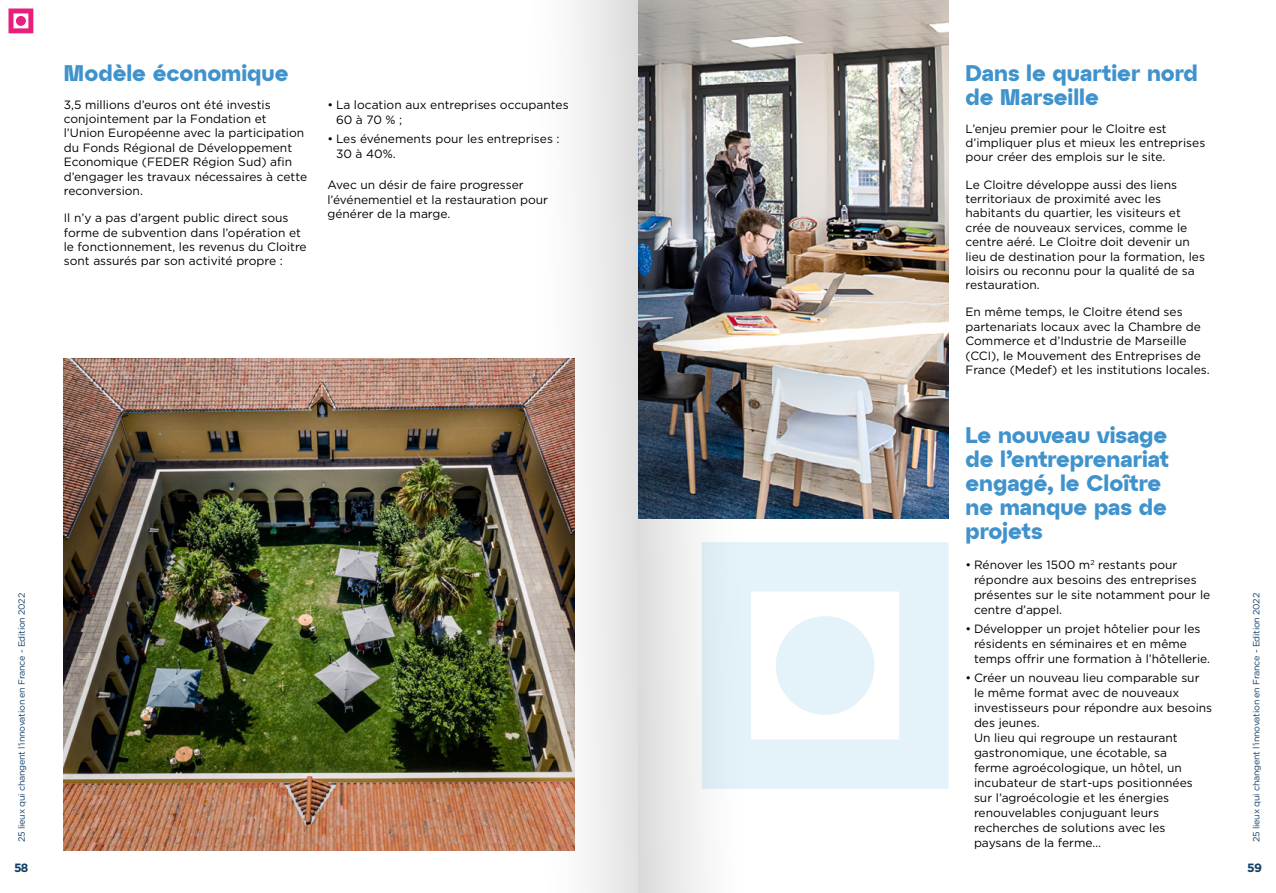
<style>
.page{position:relative;width:1276px;height:893px;background:#fff}
.page>*{position:absolute;margin:0;border:0;box-sizing:border-box;transform-origin:0 0}
.t1{font:700 22.5px/24px "Atyp Display";color:#3f92cb}
.t2{font:12px/14.4px "Gotham";color:#000}
.t3{font:700 12px "Gotham";color:#113f66}
.t4{font:9px "Gotham";letter-spacing:-.025em;color:#113f66}
</style>
<div class="page">
<img style="left:64px;top:358px;width:414px;height:493px">
<img style="left:797px;top:0;width:151px;height:519px">
<svg style="left:9px;top:9px;width:24px;height:24px"></svg>
<svg style="left:797px;top:542px;width:151px;height:247px;fill:#e4f2f9"></svg>
<img style="left:478px;top:0;width:160px;height:893px">
<img style="left:638px;top:0;width:159px;height:893px">
<h1 class="t1" style="left:64px;top:60px;width:226px">Modèle économique</h1>
<p class="t2" style="left:64px;top:97px;width:245px">3,5 millions d’euros ont été investis conjointement par la Fondation et l’Union Européenne avec la participation du Fonds Régional de Développement Economique (FEDER Région Sud) afin d’engager les travaux nécessaires à cette reconversion.</p>
<p class="t2" style="left:64px;top:210px;width:244px">Il n’y a pas d’argent public direct sous forme de subvention dans l’opération et le fonctionnement, les revenus du Cloitre sont assurés par son activité propre :</p>
<p class="t2" style="left:336px;top:97px;width:234px;line-height:15px;text-indent:-9px">• La location aux entreprises occupantes<br>60 à 70 % ;</p>
<p class="t2" style="left:336px;top:131px;width:225px;line-height:15px;text-indent:-9px">• Les événements pour les entreprises :<br>30 à 40%.</p>
<p class="t2" style="left:327px;top:178px;width:222px">Avec un désir de faire progresser l’événementiel et la restauration pour générer de la marge.</p>
<h1 class="t1" style="left:965px;top:60px;width:234px">Dans le quartier nord de Marseille</h1>
<p class="t2" style="left:965px;top:121px;width:241px">L’enjeu premier pour le Cloitre est d’impliquer plus et mieux les entreprises pour créer des emplois sur le site.</p>
<p class="t2" style="left:965px;top:177px;width:241px">Le Cloitre développe aussi des liens territoriaux de proximité avec les habitants du quartier, les visiteurs et crée de nouveaux services, comme le centre aéré. Le Cloitre doit devenir un lieu de destination pour la formation, les loisirs ou reconnu pour la qualité de sa restauration.</p>
<p class="t2" style="left:965px;top:305px;width:246px">En même temps, le Cloitre étend ses partenariats locaux avec la Chambre de Commerce et d’Industrie de Marseille (CCI), le Mouvement des Entreprises de France (Medef) et les institutions locales.</p>
<h1 class="t1" style="left:965px;top:422px;width:205px">Le nouveau visage de l’entreprenariat engagé, le Cloître ne manque pas de projets</h1>
<p class="t2" style="left:974px;top:557px;width:238px;line-height:15px;text-indent:-9px">• Rénover les 1500 m<sup>2</sup> restants pour répondre aux besoins des entreprises présentes sur le site notamment pour le centre d’appel.</p>
<p class="t2" style="left:974px;top:621px;width:238px;line-height:15px;text-indent:-9px">• Développer un projet hôtelier pour les résidents en séminaires et en même temps offrir une formation à l’hôtellerie.</p>
<p class="t2" style="left:974px;top:670px;width:240px;line-height:15px;text-indent:-9px">• Créer un nouveau lieu comparable sur le même format avec de nouveaux investisseurs pour répondre aux besoins des jeunes.<br>Un lieu qui regroupe un restaurant gastronomique, une écotable, sa<br>ferme agroécologique, un hôtel, un incubateur de start-ups positionnées sur l’agroécologie et les énergies renouvelables conjuguant leurs recherches de solutions avec les paysans de la ferme…</p>
<p class="t4" style="left:16px;top:842px;width:251px;rotate:-90deg">25 lieux qui changent l’innovation en France - Edition 2022</p>
<p class="t4" style="left:1250px;top:842px;width:251px;rotate:-90deg">25 lieux qui changent l’innovation en France - Edition 2022</p>
<p class="t3" style="left:14px;top:859px;width:16px">58</p>
<p class="t3" style="left:1247px;top:859px;width:16px">59</p>
</div>
